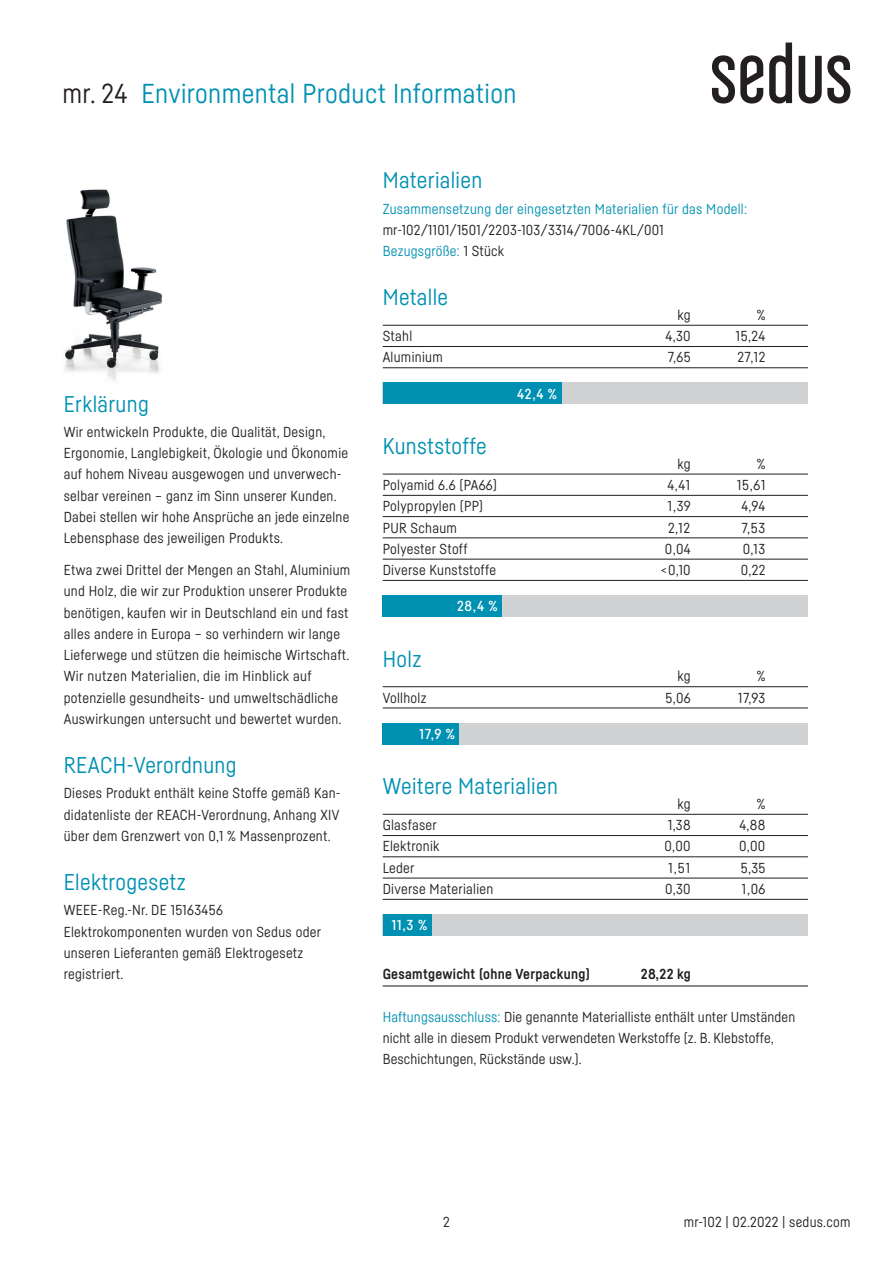
<style>
.page{position:relative;width:893px;height:1263px;background:#fff}
.page>*{position:absolute;margin:0;border:0;box-sizing:border-box;transform-origin:0 0}
.t1{font:27px "Sedus Sans";letter-spacing:.015em;color:#0091b2}
.t2{font:22.5px "Sedus Sans";letter-spacing:.015em;color:#0091b2}
.t3{font:14.25px/21.3px "Sedus Sans";letter-spacing:.02em;color:#231f20}
.t4{font:14.25px "Sedus Sans";letter-spacing:.02em;color:#0091b2}
.t5{font:700 14.25px "Sedus Sans";letter-spacing:.02em;color:#231f20}
.t6{font:500 14.25px "Sedus Sans";letter-spacing:.05em;color:#fff}
.s1{color:#231f20}
.s2{color:#0091b2}
</style>
<div class="page">
<svg style="left:712px;top:55px;width:51px;height:49px"></svg>
<svg style="left:769px;top:43px;width:23px;height:61px"></svg>
<svg style="left:799px;top:55px;width:51px;height:49px"></svg>
<hr style="left:383px;top:325px;width:425px;height:1px;background:#231f20">
<hr style="left:383px;top:346px;width:425px;height:1px;background:#231f20">
<hr style="left:383px;top:367px;width:425px;height:1px;background:#231f20">
<hr style="left:383px;top:686px;width:425px;height:1px;background:#231f20">
<hr style="left:383px;top:708px;width:425px;height:1px;background:#231f20">
<hr style="left:383px;top:474px;width:425px;height:1px;background:#231f20">
<hr style="left:383px;top:495px;width:425px;height:1px;background:#231f20">
<hr style="left:383px;top:516px;width:425px;height:1px;background:#231f20">
<hr style="left:383px;top:538px;width:425px;height:1px;background:#231f20">
<hr style="left:383px;top:559px;width:425px;height:1px;background:#231f20">
<hr style="left:383px;top:580px;width:425px;height:1px;background:#231f20">
<div style="left:383px;top:383px;width:425px;height:21px;background:#d1d2d4"></div>
<div style="left:383px;top:723px;width:425px;height:21px;background:#d1d2d4"></div>
<div style="left:383px;top:595px;width:425px;height:22px;background:#d1d2d4"></div>
<div style="left:383px;top:383px;width:178px;height:21px;background:#0091b2"></div>
<div style="left:383px;top:723px;width:76px;height:21px;background:#0091b2"></div>
<div style="left:383px;top:595px;width:119px;height:22px;background:#0091b2"></div>
<hr style="left:383px;top:814px;width:425px;height:1px;background:#231f20">
<hr style="left:383px;top:835px;width:425px;height:1px;background:#231f20">
<hr style="left:383px;top:856px;width:425px;height:1px;background:#231f20">
<hr style="left:383px;top:878px;width:425px;height:1px;background:#231f20">
<hr style="left:383px;top:899px;width:425px;height:1px;background:#231f20">
<div style="left:383px;top:914px;width:425px;height:21px;background:#d1d2d4"></div>
<div style="left:383px;top:914px;width:49px;height:21px;background:#0091b2"></div>
<hr style="left:383px;top:985px;width:425px;height:1px;background:#231f20">
<img style="left:64px;top:189px;width:98px;height:192px">
<h1 class="t1" style="left:63px;top:77px;width:456px"><span class="s1">mr. 24</span> Environmental Product Information</h1>
<h2 class="t2" style="left:383px;top:167px;width:101px">Materialien</h2>
<p class="t4" style="left:383px;top:200px;width:366px">Zusammensetzung der eingesetzten Materialien für das Modell:</p>
<p class="t3" style="left:383px;top:219px;width:283px">mr-102/1101/1501/2203-103/3314/7006-4KL/001<br><span class="s2">Bezugsgröße:</span> 1 Stück</p>
<h2 class="t2" style="left:383px;top:284px;width:67px">Metalle</h2>
<p class="t3" style="left:678px;top:304px;width:15px">kg</p>
<p class="t3" style="left:757px;top:304px;width:10px">%</p>
<h2 class="t2" style="left:64px;top:390px;width:87px">Erklärung</h2>
<p class="t3" style="left:64px;top:421px;width:287px">Wir entwickeln Produkte, die Qualität, Design, Ergonomie, Langlebigkeit, Ökologie und Ökonomie auf hohem Niveau ausgewogen und unverwech&shy;selbar vereinen – ganz im Sinn unserer Kunden.<br>Dabei stellen wir hohe Ansprüche an jede einzelne Lebensphase des jeweiligen Produkts.</p>
<p class="t3" style="left:64px;top:559px;width:288px">Etwa zwei Drittel der Mengen an Stahl, Aluminium und Holz, die wir zur Produktion unserer Produkte benötigen, kaufen wir in Deutschland ein und fast alles andere in Europa – so verhindern wir lange Lieferwege und stützen die heimische Wirtschaft.<br>Wir nutzen Materialien, die im Hinblick auf potenzielle gesundheits- und umweltschädliche Auswirkungen untersucht und bewertet wurden.</p>
<h2 class="t2" style="left:64px;top:752px;width:174px">REACH-Verordnung</h2>
<p class="t3" style="left:64px;top:782px;width:278px;text-align:justify">Dieses Produkt enthält keine Stoffe gemäß Kan&shy;didatenliste der REACH-Verordnung, Anhang XIV über dem Grenzwert von 0,1 % Massenprozent.</p>
<h2 class="t2" style="left:64px;top:868px;width:124px">Elektrogesetz</h2>
<p class="t3" style="left:64px;top:899px;width:259px">WEEE-Reg.-Nr. DE 15163456<br>Elektrokomponenten wurden von Sedus oder unseren Lieferanten gemäß Elektrogesetz registriert.</p>
<p class="t3" style="left:383px;top:325px;width:31px">Stahl</p>
<p class="t3" style="left:666px;top:325px;width:27px">4,30</p>
<p class="t3" style="left:736px;top:325px;width:31px">15,24</p>
<p class="t3" style="left:383px;top:346px;width:62px">Aluminium</p>
<p class="t3" style="left:668px;top:346px;width:24px">7,65</p>
<p class="t3" style="left:737px;top:346px;width:30px">27,12</p>
<h2 class="t2" style="left:383px;top:433px;width:105px">Kunststoffe</h2>
<p class="t6" style="left:517px;top:385px;width:41px">42,4 %</p>
<p class="t3" style="left:678px;top:453px;width:15px">kg</p>
<p class="t3" style="left:757px;top:453px;width:10px">%</p>
<p class="t3" style="left:383px;top:474px;width:116px">Polyamid 6.6 (PA66)</p>
<p class="t3" style="left:667px;top:474px;width:24px">4,41</p>
<p class="t3" style="left:737px;top:474px;width:30px">15,61</p>
<p class="t3" style="left:383px;top:495px;width:102px">Polypropylen (PP)</p>
<p class="t3" style="left:668px;top:495px;width:24px">1,39</p>
<p class="t3" style="left:741px;top:495px;width:26px">4,94</p>
<p class="t3" style="left:383px;top:516px;width:76px">PUR Schaum</p>
<p class="t3" style="left:668px;top:516px;width:24px">2,12</p>
<p class="t3" style="left:741px;top:516px;width:25px">7,53</p>
<p class="t3" style="left:383px;top:538px;width:86px">Polyester Stoff</p>
<p class="t3" style="left:665px;top:538px;width:27px">0,04</p>
<p class="t3" style="left:743px;top:538px;width:24px">0,13</p>
<p class="t3" style="left:383px;top:559px;width:115px">Diverse Kunststoffe</p>
<p class="t3" style="left:661px;top:559px;width:32px">&lt;0,10</p>
<p class="t3" style="left:741px;top:559px;width:26px">0,22</p>
<h2 class="t2" style="left:383px;top:645px;width:40px">Holz</h2>
<p class="t6" style="left:457px;top:597px;width:42px">28,4 %</p>
<p class="t3" style="left:678px;top:665px;width:15px">kg</p>
<p class="t3" style="left:757px;top:665px;width:10px">%</p>
<p class="t3" style="left:383px;top:687px;width:45px">Vollholz</p>
<p class="t3" style="left:665px;top:687px;width:27px">5,06</p>
<p class="t3" style="left:738px;top:687px;width:29px">17,93</p>
<p class="t6" style="left:419px;top:725px;width:37px">17,9 %</p>
<h2 class="t2" style="left:383px;top:773px;width:177px">Weitere Materialien</h2>
<p class="t3" style="left:678px;top:793px;width:15px">kg</p>
<p class="t3" style="left:757px;top:793px;width:10px">%</p>
<p class="t3" style="left:383px;top:814px;width:56px">Glasfaser</p>
<p class="t3" style="left:668px;top:814px;width:24px">1,38</p>
<p class="t3" style="left:739px;top:814px;width:28px">4,88</p>
<p class="t3" style="left:383px;top:835px;width:58px">Elektronik</p>
<p class="t3" style="left:664px;top:835px;width:28px">0,00</p>
<p class="t3" style="left:739px;top:835px;width:28px">0,00</p>
<p class="t3" style="left:383px;top:857px;width:33px">Leder</p>
<p class="t3" style="left:668px;top:857px;width:23px">1,51</p>
<p class="t3" style="left:741px;top:857px;width:26px">5,35</p>
<p class="t3" style="left:383px;top:878px;width:112px">Diverse Materialien</p>
<p class="t3" style="left:665px;top:878px;width:27px">0,30</p>
<p class="t3" style="left:742px;top:878px;width:25px">1,06</p>
<p class="t6" style="left:392px;top:916px;width:37px">11,3 %</p>
<p class="t5" style="left:383px;top:965px;width:209px">Gesamtgewicht (ohne Verpackung)</p>
<p class="t5" style="left:641px;top:965px;width:52px">28,22 kg</p>
<p class="t3" style="left:383px;top:1005px;width:414px"><span class="s2">Haftungsausschluss:</span> Die genannte Materialliste enthält unter Umständen nicht alle in diesem Produkt verwendeten Werkstoffe (z. B. Klebstoffe,<br>Beschichtungen, Rückstände usw.).</p>
<p class="t3" style="left:443px;top:1211px;width:8px">2</p>
<p class="t3" style="left:684px;top:1211px;width:168px">mr-102 | 02.2022 | sedus.com</p>
</div>
